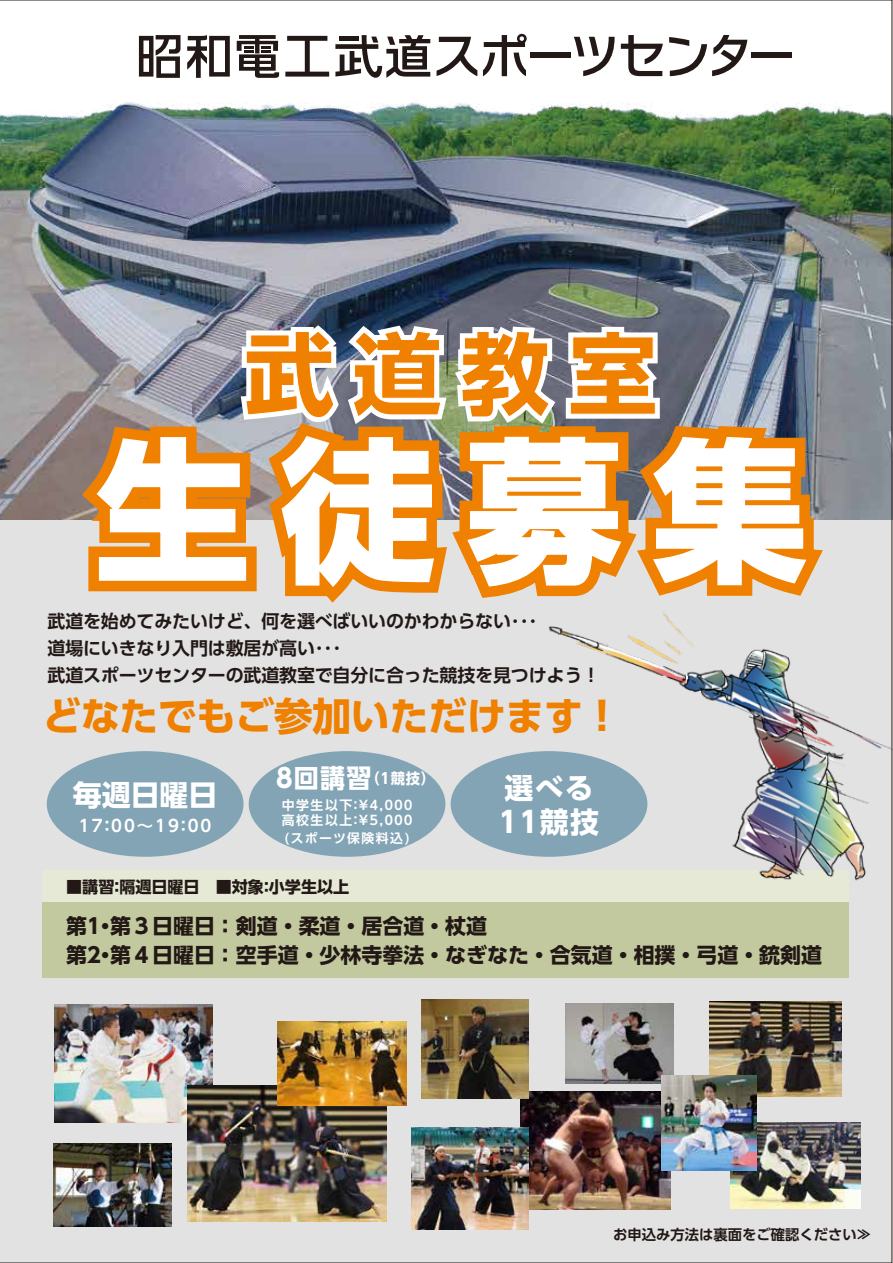
<style>
.page{position:relative;width:893px;height:1263px;background:#fff}
.page>*{position:absolute;margin:0;border:0;box-sizing:border-box;transform-origin:0 0}
.t1{font:700 154.8px "UD Shin Go Pro";color:#fff}
.t2{font:700 90px "UD Shin Go Pro";color:#ef8000}
.t3{font:700 39px "UD Shin Go Pro";letter-spacing:-.01em;color:#ef8000}
.t4{font:700 28.95px/34.5px "UD Shin Go Pro";letter-spacing:.04em;color:#fff}
.t5{font:700 21px/29px "UD Shin Go Pro";color:#221815}
.t6{font:700 18px/27px "UD Shin Go Pro De";letter-spacing:-.01em;color:#221815}
.t7{font:700 16.5px "UD Shin Go Pro De";letter-spacing:.12em;color:#fff}
.t8{font:700 16.05px "UD Shin Go Pro";color:#221815}
.t9{font:700 14.85px "UD Shin Go Pro";color:#fff;scale:.96 1}
.t10{font:700 14.4px "UD Shin Go Pro De";color:#221815}
.t11{font:700 12.9px/15px "UD Shin Go Pro De";letter-spacing:.12em;color:#fff}
.s1{font-size:25.95px}
</style>
<div class="page">
<img style="left:0;top:0;width:892px;height:1263px">
<h2 class="t2" style="left:244px;top:301px;width:416px">武道教室</h2>
<h1 class="t1" style="left:95px;top:385px;width:713px">生徒募集</h1>
<p class="t6" style="left:48px;top:607px;width:554px">武道を始めてみたいけど、何を選べばいいのかわからない･･･<br>道場にいきなり入門は敷居が高い･･･<br>武道スポーツセンターの武道教室で自分に合った競技を見つけよう！</p>
<h3 class="t3" style="left:42px;top:685px;width:581px">どなたでもご参加いただけます！</h3>
<p class="t9" style="left:276px;top:766px;width:167px"><span class="s1">8回講習</span>（1競技）</p>
<h3 class="t4" style="left:499px;top:770px;width:102px">選べる<br>11競技</h3>
<h3 class="t4" style="left:73px;top:776px;width:146px">毎週日曜日</h3>
<p class="t7" style="left:79px;top:812px;width:134px">17：00～19：00</p>
<p class="t11" style="left:282px;top:797px;width:134px">中学生以下：￥４,０００高校生以上：￥５,０００</p>
<p class="t11" style="left:284px;top:830px;width:127px">(スポーツ保険料込)</p>
<p class="t8" style="left:66px;top:874px;width:285px">■講習：隔週日曜日　■対象：小学生以上</p>
<p class="t5" style="left:66px;top:911px;width:757px">第１・第３日曜日：剣道・柔道・居合道・杖道<br>第２・第４日曜日：空手道・少林寺拳法・なぎなた・合気道・相撲・弓道・銃剣道</p>
<p class="t10" style="left:613px;top:1223px;width:260px">お申込み方法は裏面をご確認ください≫</p>
</div>
